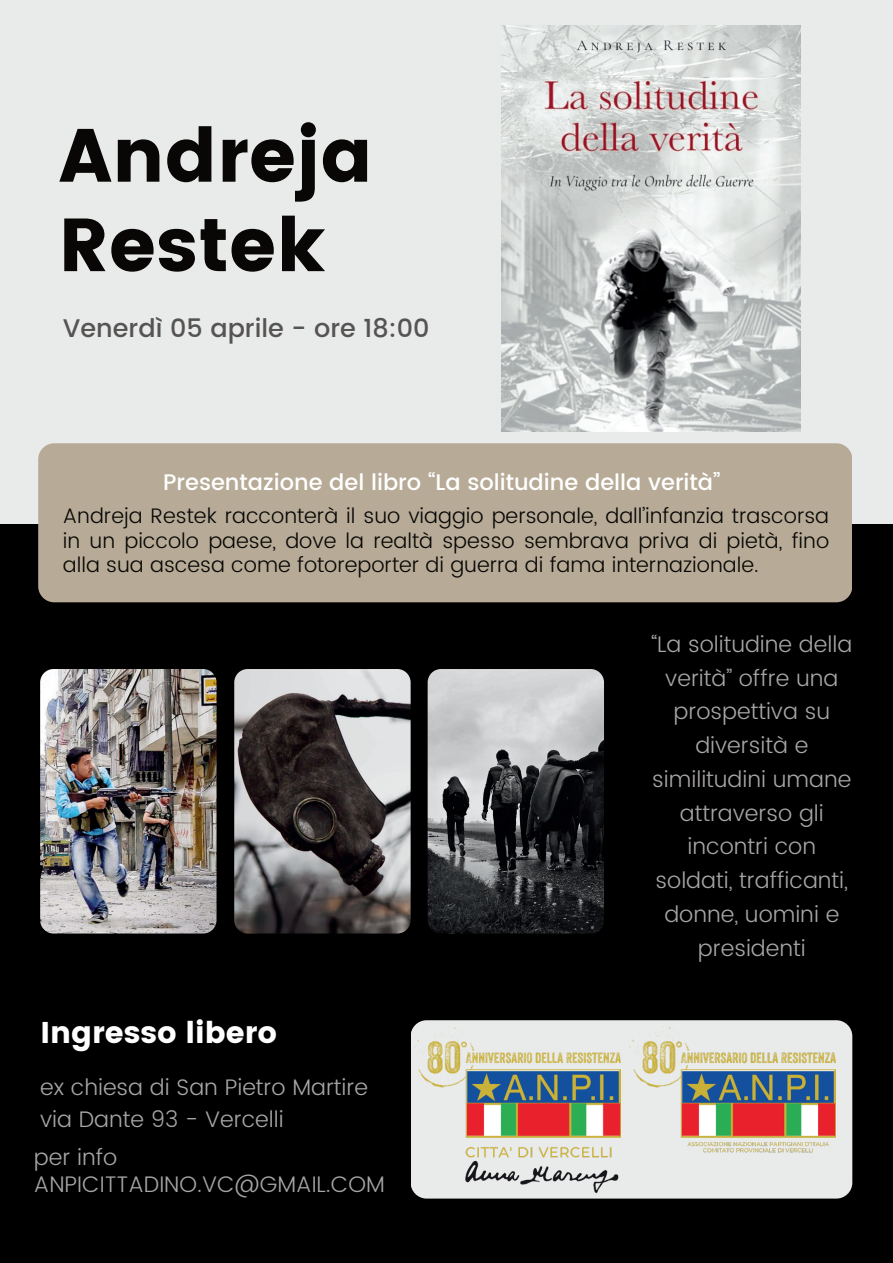
<style>
.page{position:relative;width:893px;height:1263px;background:#000001}
.page>*{position:absolute;margin:0;border:0;box-sizing:border-box;transform-origin:0 0}
.t1{font:75px/89.4px "Poppins";color:#080705}
.t2{font:30px "Poppins";color:#fff}
.t3{font:500 25.5px "Poppins";color:#555453}
.t4{font:300 22.5px/33.8px "Poppins";color:#a8a6a5}
.t5{font:500 22.5px "Poppins";color:#fff}
.t6{font:300 21px/24.8px "Poppins";color:#080705;text-align:justify}
</style>
<div class="page">
<div style="left:0;top:0;width:893px;height:524px;background:#e9eaea"></div>
<div style="left:38px;top:443px;width:814px;height:159px;background:#b7ab97;border-radius:16px"></div>
<img style="left:40px;top:669px;width:176px;height:264px;border-radius:13px">
<img style="left:234px;top:669px;width:176px;height:264px;border-radius:13px">
<img style="left:428px;top:669px;width:176px;height:264px;border-radius:13px">
<img style="left:502px;top:26px;width:298px;height:405px">
<div style="left:410px;top:1020px;width:442px;height:178px;background:#e9eaea;border-radius:16px"></div>
<img style="left:629px;top:1027px;width:206px;height:172px">
<img style="left:414px;top:1026px;width:207px;height:173px">
<h1 class="t1" style="left:59px;top:111px;width:315px">Andreja<br>Restek</h1>
<p class="t3" style="left:63px;top:309px;width:368px">Venerdì 05 aprile - ore 18:00</p>
<p class="t5" style="left:163px;top:465px;width:559px">Presentazione del libro “La solitudine della verità”</p>
<p class="t6" style="left:63px;top:504px;width:768px">Andreja Restek racconterà il suo viaggio personale, dall’infanzia trascorsa in un piccolo paese, dove la realtà spesso sembrava priva di pietà, fino alla sua ascesa come fotoreporter di guerra di fama internazionale.</p>
<h2 class="t2" style="left:40px;top:1015px;width:238px">Ingresso libero</h2>
<p class="t4" style="left:40px;top:1072px;width:329px;line-height:31.5px">ex chiesa di San Pietro Martire via Dante 93 - Vercelli</p>
<p class="t4" style="left:34px;top:1144px;width:352px;line-height:27px">per info<br>ANPICITTADINO.VC@GMAIL.COM</p>
<p class="t4" style="left:651px;top:628px;width:202px;text-align:center">“La solitudine della verità” offre una prospettiva su diversità e similitudini umane attraverso gli incontri con soldati, trafficanti, donne, uomini e presidenti</p>
</div>
